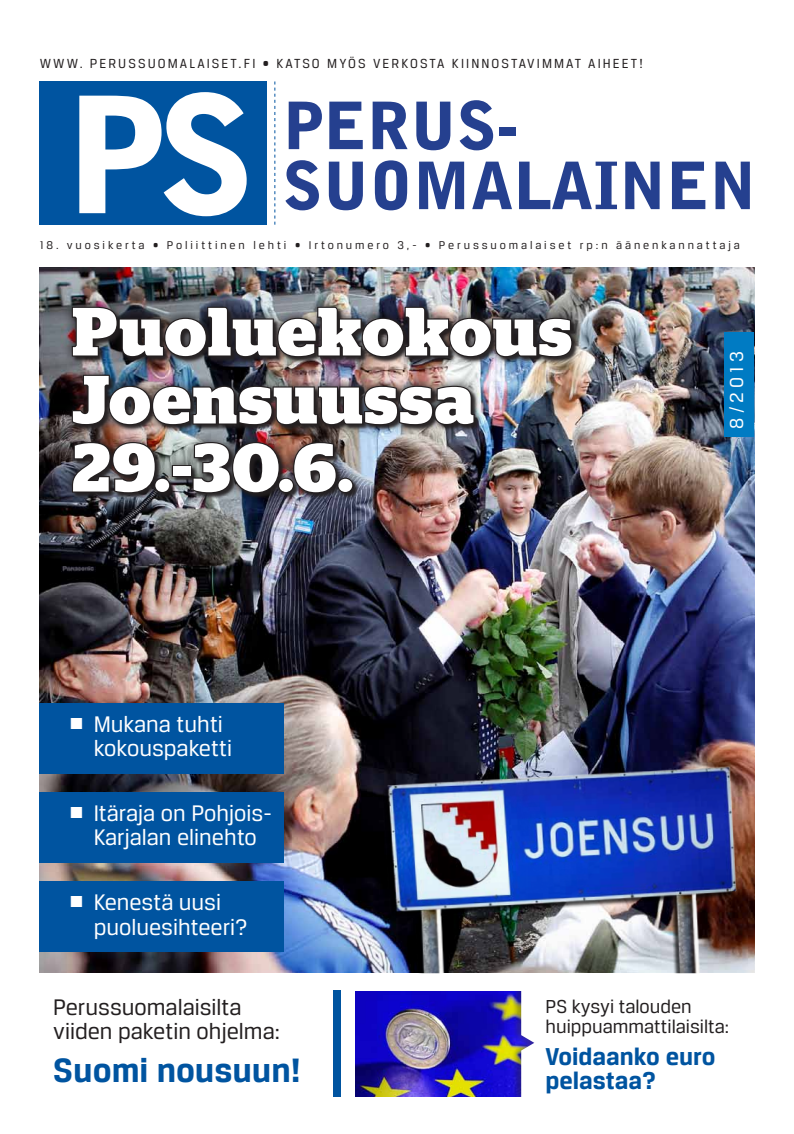
<style>
.page{position:relative;width:794px;height:1134px;background:#fff}
.page>*{position:absolute;margin:0;border:0;box-sizing:border-box;transform-origin:0 0}
.t1{font:700 68px/68px "Stag";letter-spacing:.025em;color:#fff}
.t2{font:900 65px/60px "Bell Gothic BT";color:#25408f}
.t3{font:700 36px "Breuer Text";color:#0054a0}
.t4{font:700 26px/24px "Breuer Text";color:#0054a0}
.t5{font:24px/24px "Breuer Text";color:#fff}
.t6{font:24px/24px "Breuer Text";color:#231f20}
.t7{font:20px/20px "Breuer Text";color:#231f20}
.t8{font:20px "Breuer Text";color:#fff}
.t9{font:14px "Breuer Text";letter-spacing:.15em;color:#231f20}
.t10{font:12px "Breuer Text";letter-spacing:.24em;color:#231f20}
</style>
<div class="page">
<img style="left:40px;top:268px;width:714px;height:705px">
<div style="left:61px;top:297px;width:521px;height:207px;background:#231f20;opacity:.92"></div>
<svg style="left:71px;top:306px;width:502px;height:52px"></svg>
<img style="left:71px;top:374px;width:404px;height:52px">
<svg style="left:71px;top:441px;width:86px;height:53px"></svg>
<div style="left:154px;top:478px;width:16px;height:15px;border:2px solid #231f20;border-radius:50%"></div>
<div style="left:172px;top:465px;width:19px;height:12px;border:2px solid #231f20"></div>
<svg style="left:191px;top:441px;width:90px;height:53px"></svg>
<div style="left:278px;top:478px;width:16px;height:15px;border:2px solid #231f20;border-radius:50%"></div>
<svg style="left:292px;top:441px;width:46px;height:53px"></svg>
<div style="left:337px;top:478px;width:16px;height:15px;border:2px solid #231f20;border-radius:50%"></div>
<img style="left:355px;top:991px;width:156px;height:106px">
<div style="left:511px;top:982px;width:283px;height:121px;background:#231f20;opacity:.4"></div>
<svg style="left:521px;top:991px;width:273px;height:106px"></svg>
<div style="left:4px;top:1097px;width:790px;height:27px;background:#fff"></div>
<div style="left:4px;top:973px;width:790px;height:18px;background:#fff"></div>
<div style="left:333px;top:991px;width:8px;height:106px;background:#0054a0"></div>
<div style="left:724px;top:332px;width:30px;height:105px;background:#007bc3"></div>
<div style="left:40px;top:81px;width:227px;height:144px;background:#0054a0"></div>
<svg style="left:274px;top:81px;width:1px;height:144px"></svg>
<svg style="left:79px;top:92px;width:168px;height:124px"></svg>
<div style="left:40px;top:703px;width:244px;height:70px;background:#0054a0"></div>
<div style="left:40px;top:792px;width:244px;height:70px;background:#0054a0"></div>
<div style="left:40px;top:882px;width:244px;height:70px;background:#0054a0"></div>
<img style="left:368px;top:687px;width:380px;height:286px">
<p class="t9" style="left:40px;top:56px;width:604px">WWW. PERUSSUOMALAISET.FI • KATSO MYÖS VERKOSTA KIINNOSTAVIMMAT AIHEET!</p>
<h2 class="t2" style="left:283px;top:95px;width:475px">PERUS-<br>SUOMALAINEN</h2>
<p class="t10" style="left:40px;top:239px;width:701px">18. vuosikerta • Poliittinen lehti • Irtonumero 3,- • Perussuomalaiset rp:n äänenkannattaja</p>
<h1 class="t1" style="left:72px;top:298px;width:501px">Puoluekokous<br>Joensuussa<br>29.-30.6.</h1>
<p class="t5" style="left:94px;top:712px;width:140px;text-indent:-23px">■ Mukana tuhti kokouspaketti</p>
<p class="t5" style="left:71px;top:801px;width:203px;text-align:center">■ Itäraja on Pohjois-<br>Karjalan elinehto</p>
<p class="t5" style="left:94px;top:890px;width:155px;text-indent:-23px">■ Kenestä uusi puoluesihteeri?</p>
<p class="t8" style="left:725px;top:429px;width:79px;rotate:-90deg">8/2013</p>
<p class="t6" style="left:53px;top:994px;width:228px">Perussuomalaisilta viiden paketin ohjelma:</p>
<h3 class="t3" style="left:53px;top:1050px;width:249px">Suomi nousuun!</h3>
<p class="t7" style="left:545px;top:996px;width:185px">PS kysyi talouden huippuammattilaisilta:</p>
<p class="t4" style="left:545px;top:1044px;width:171px">Voidaanko euro pelastaa?</p>
</div>
